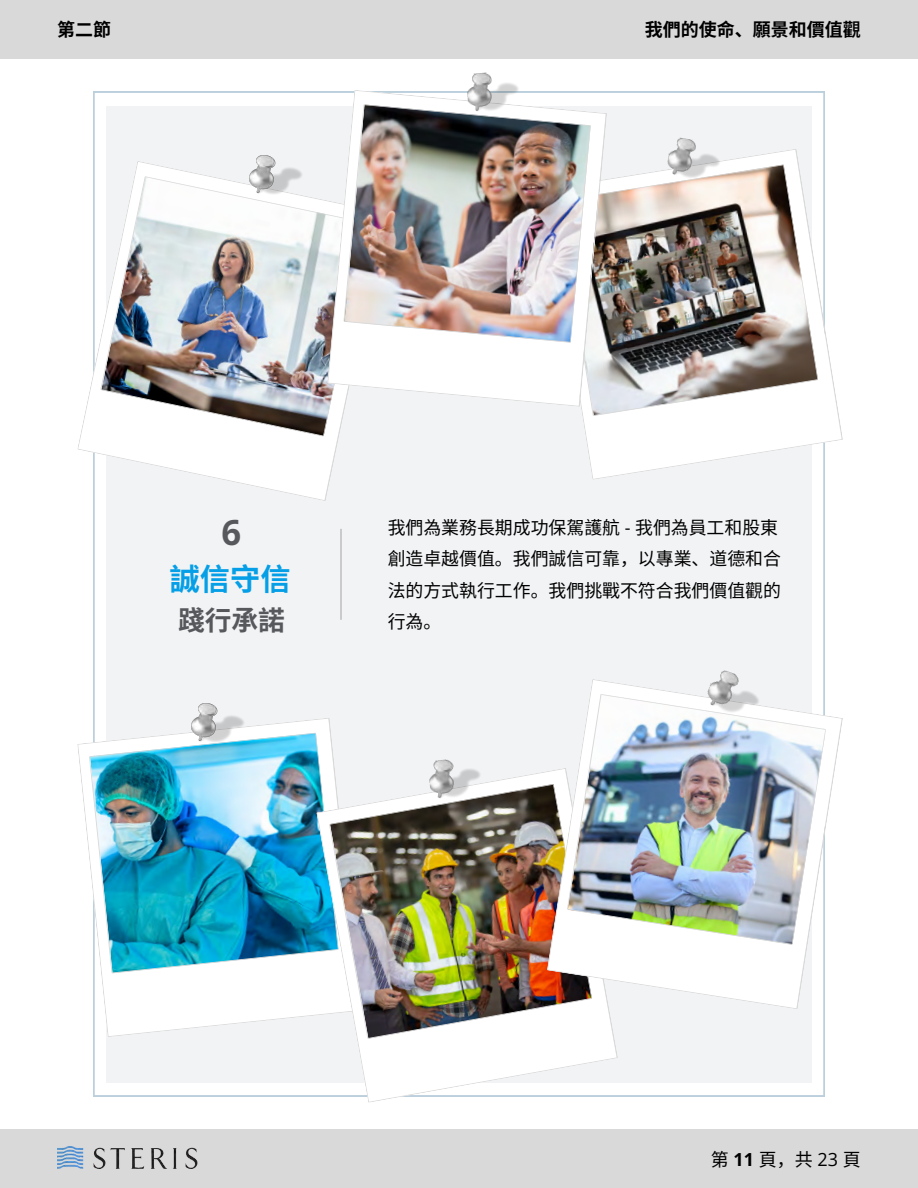
<style>
.page{position:relative;width:918px;height:1188px;background:#fff}
.page>*{position:absolute;margin:0;border:0;box-sizing:border-box;transform-origin:0 0}
.t1{font:700 34.5px "Open Sans";color:#57585b}
.t2{font:700 30.15px "Noto Sans CJ Ksc";color:#049fe6}
.t3{font:700 26.7px "Noto Sans CJ Ksc";color:#57585b}
.t4{font:700 18px "Noto Sans CJ Ksc";color:#000}
.t5{font:18px "Noto Sans CJ Ksc";color:#000}
.t6{font:17.85px/31.5px "Noto Sans CJ Ksc";color:#000}
.s1{font-family:"Open Sans"}
.s2{font-family:"Open Sans";font-weight:700}
</style>
<div class="page">
<div style="left:106px;top:106px;width:706px;height:976px;background:#f2f3f5"></div>
<svg style="left:77px;top:161px;width:23px;height:340px"></svg>
<img style="left:100px;top:161px;width:245px;height:340px">
<svg style="left:586px;top:440px;width:252px;height:40px;fill:#fff"></svg>
<img style="left:581px;top:149px;width:262px;height:291px">
<svg style="left:327px;top:91px;width:17px;height:316px"></svg>
<img style="left:344px;top:90px;width:263px;height:317px">
<svg style="left:93px;top:1011px;width:223px;height:26px;fill:#fff"></svg>
<img style="left:77px;top:718px;width:258px;height:293px">
<svg style="left:316px;top:784px;width:302px;height:319px;fill:#fff"></svg>
<img style="left:317px;top:768px;width:301px;height:290px">
<img style="left:547px;top:768px;width:20px;height:241px">
<img style="left:567px;top:679px;width:276px;height:330px">
<hr style="left:340px;top:529px;width:2px;height:91px;background:#000">
<img style="left:250px;top:155px;width:54px;height:41px">
<img style="left:665px;top:137px;width:60px;height:48px">
<img style="left:465px;top:72px;width:58px;height:43px">
<img style="left:192px;top:703px;width:54px;height:41px">
<img style="left:427px;top:759px;width:58px;height:43px">
<img style="left:703px;top:670px;width:64px;height:53px">
<div style="left:0;top:1130px;width:918px;height:58px;background:#d9d9d9"></div>
<img style="left:57px;top:1146px;width:141px;height:23px">
<div style="left:0;top:0;width:918px;height:58px;background:#d9d9d9"></div>
<p class="t4" style="left:57px;top:15px;width:55px">第二節</p>
<p class="t4" style="left:645px;top:15px;width:218px">我們的使命、願景和價值觀</p>
<p class="t1" style="left:222px;top:508px;width:21px">6</p>
<p class="t2" style="left:170px;top:555px;width:122px">誠信守信</p>
<p class="t3" style="left:178px;top:599px;width:108px">踐行承諾</p>
<h1 class="t6" style="left:388px;top:511px;width:395px">我們為業務長期成功保駕護航 <span class="s1">-</span> 我們為員工和股東創造卓越價值。我們誠信可靠，以專業、道德和合法的方式執行工作。我們挑戰不符合我們價值觀的行為。</h1>
<p class="t5" style="left:711px;top:1145px;width:150px">第 <span class="s2">11</span> 頁，共 <span class="s1">23</span> 頁</p>
</div>
